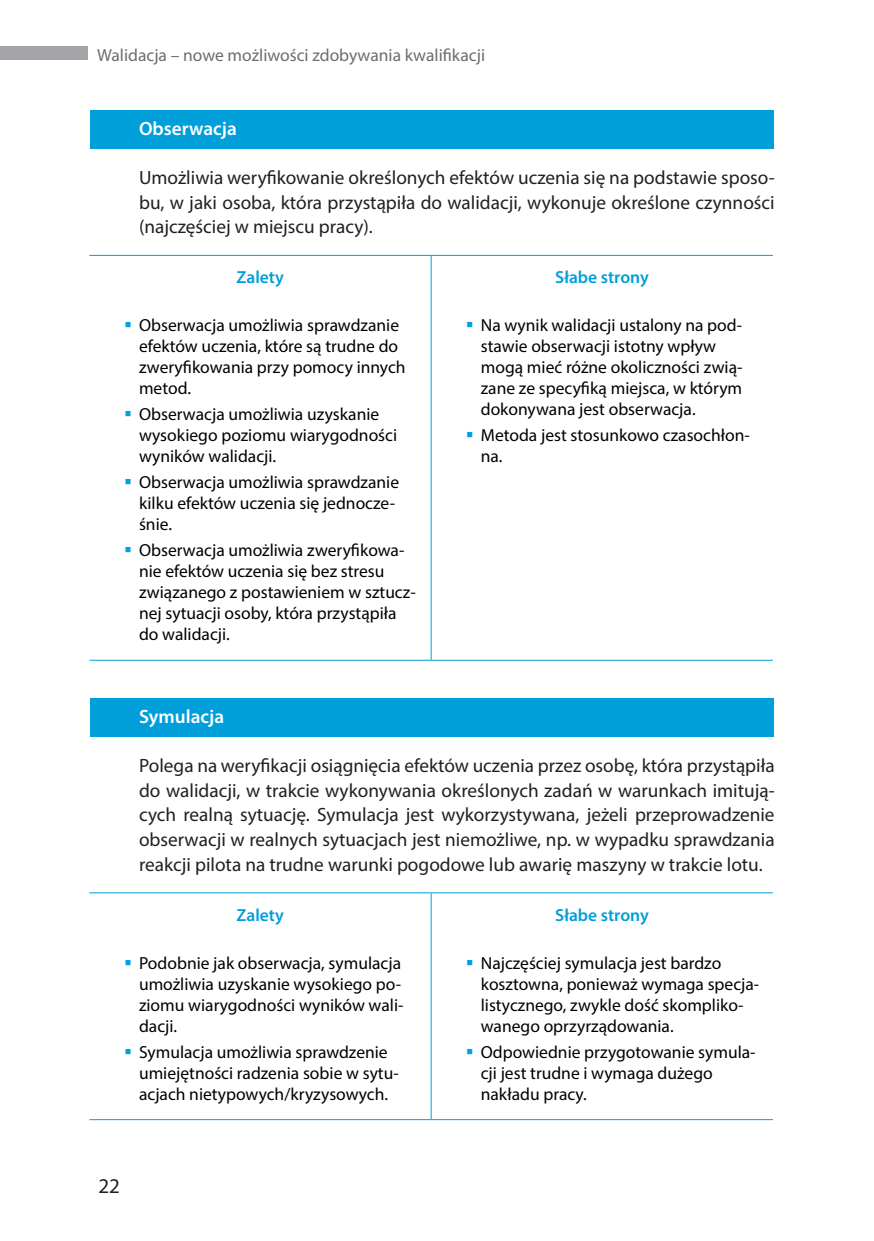
<style>
.page{position:relative;width:874px;height:1241px;background:#fff}
.page>*{position:absolute;margin:0;border:0;box-sizing:border-box;transform-origin:0 0}
.t1{font:21px "Myriad Pro";color:#231f20}
.text{font:19.25px/24.5px "Myriad Pro";color:#231f20;text-align:justify}
.wyróznienie{font:600 19.25px "Myriad Pro";color:#fff}
.t2{font:17.5px/21px "Myriad Pro";color:#000}
.t3{font:17.5px "Myriad Pro";color:#6c6d70}
.t4{font:600 17.5px "Myriad Pro";color:#009fda}
</style>
<div class="page">
<div style="left:0;top:47px;width:87px;height:13px;background:#a4a5a9"></div>
<div style="left:90px;top:110px;width:683px;height:38px;background:#009fda"></div>
<div style="left:90px;top:698px;width:683px;height:38px;background:#009fda"></div>
<hr style="left:89px;top:255px;width:342px;height:1px;background:#009fda">
<hr style="left:431px;top:255px;width:341px;height:1px;background:#009fda">
<hr style="left:430px;top:256px;width:1px;height:47px;background:#009fda">
<hr style="left:430px;top:303px;width:1px;height:356px;background:#009fda">
<hr style="left:89px;top:659px;width:342px;height:1px;background:#009fda">
<hr style="left:431px;top:659px;width:341px;height:1px;background:#009fda">
<hr style="left:89px;top:892px;width:342px;height:1px;background:#009fda">
<hr style="left:431px;top:892px;width:341px;height:1px;background:#009fda">
<hr style="left:430px;top:893px;width:1px;height:47px;background:#009fda">
<hr style="left:430px;top:940px;width:1px;height:178px;background:#009fda">
<hr style="left:89px;top:1118px;width:342px;height:1px;background:#009fda">
<hr style="left:431px;top:1118px;width:341px;height:1px;background:#009fda">
<p class="t3" style="left:97px;top:45px;width:389px">Walidacja – nowe możliwości zdobywania kwalifikacji</p>
<p class="wyróznienie" style="left:139px;top:116px;width:99px">Obserwacja</p>
<p class="text" style="left:139px;top:165px;width:636px">Umożliwia weryfikowanie określonych efektów uczenia się na podstawie sposo&shy;bu, w jaki osoba, która przystąpiła do walidacji, wykonuje określone czynności (najczęściej w miejscu pracy).</p>
<p class="t4" style="left:236px;top:266px;width:49px">Zalety</p>
<p class="t4" style="left:555px;top:266px;width:95px">Słabe strony</p>
<p class="t2" style="left:139px;top:314px;width:268px">Obserwacja umożliwia sprawdzanie efektów uczenia, które są trudne do zweryfikowania przy pomocy innych metod.</p>
<p class="t2" style="left:139px;top:403px;width:259px">Obserwacja umożliwia uzyskanie wysokiego poziomu wiarygodności wyników walidacji.</p>
<p class="t2" style="left:139px;top:471px;width:261px">Obserwacja umożliwia sprawdzanie kilku efektów uczenia się jednocze&shy;śnie.</p>
<p class="t2" style="left:139px;top:539px;width:278px">Obserwacja umożliwia zweryfikowa&shy;nie efektów uczenia się bez stresu związanego z postawieniem w sztucz&shy;nej sytuacji osoby, która przystąpiła do walidacji.</p>
<p class="t2" style="left:480px;top:314px;width:263px">Na wynik walidacji ustalony na pod&shy;stawie obserwacji istotny wpływ mogą mieć różne okoliczności zwią&shy;zane ze specyfiką miejsca, w którym dokonywana jest obserwacja.</p>
<p class="t2" style="left:480px;top:424px;width:270px">Metoda jest stosunkowo czasochłon&shy;na.</p>
<p class="wyróznienie" style="left:139px;top:704px;width:87px">Symulacja</p>
<p class="text" style="left:139px;top:753px;width:637px">Polega na weryfikacji osiągnięcia efektów uczenia przez osobę, która przystąpiła do walidacji, w trakcie wykonywania określonych zadań w warunkach imitują&shy;cych realną sytuację. Symulacja jest wykorzystywana, jeżeli przeprowadzenie obserwacji w realnych sytuacjach jest niemożliwe, np. w wypadku sprawdzania reakcji pilota na trudne warunki pogodowe lub awarię maszyny w trakcie lotu.</p>
<p class="t4" style="left:236px;top:903px;width:49px">Zalety</p>
<p class="t4" style="left:555px;top:903px;width:95px">Słabe strony</p>
<p class="t2" style="left:139px;top:951px;width:266px">Podobnie jak obserwacja, symulacja umożliwia uzyskanie wysokiego po&shy;ziomu wiarygodności wyników wali&shy;dacji.</p>
<p class="t2" style="left:139px;top:1040px;width:261px">Symulacja umożliwia sprawdzenie umiejętności radzenia sobie w sytu&shy;acjach nietypowych/kryzysowych.</p>
<p class="t2" style="left:480px;top:951px;width:280px">Najczęściej symulacja jest bardzo kosztowna, ponieważ wymaga specja&shy;listycznego, zwykle dość skompliko&shy;wanego oprzyrządowania.</p>
<p class="t2" style="left:480px;top:1040px;width:276px">Odpowiednie przygotowanie symula&shy;cji jest trudne i wymaga dużego nakładu pracy.</p>
<p class="t1" style="left:98px;top:1172px;width:23px">22</p>
</div>
